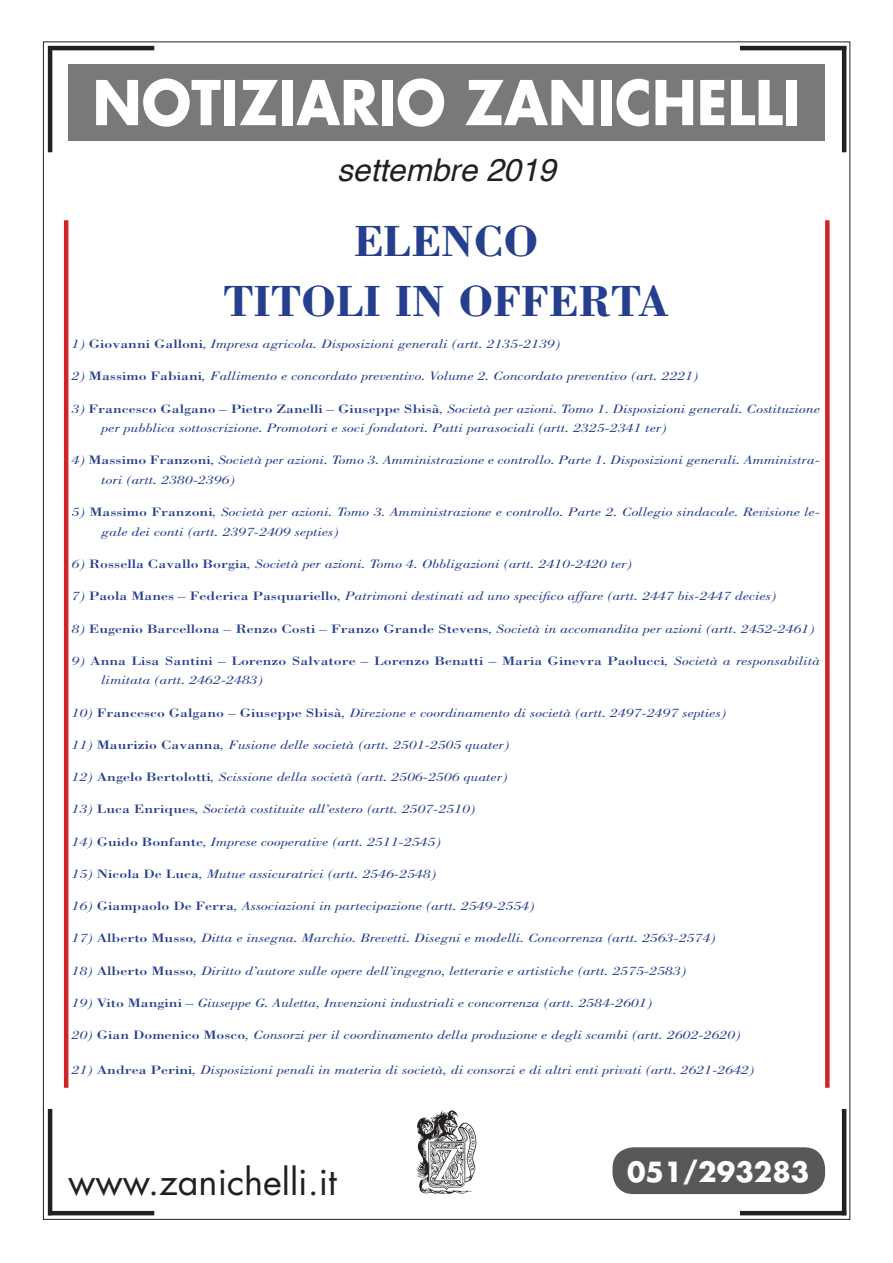
<style>
.page{position:relative;width:893px;height:1263px;background:#fff}
.page>*{position:absolute;margin:0;border:0;box-sizing:border-box;transform-origin:0 0}
.t1{font:700 60px "Futura";color:#fff;scale:.93 1}
.t2{font:700 45px "Bodoni";color:#253f8e}
.t3{font:36px "Futura";color:#231f20}
.t4{font:italic 31.5px "Helvetica";color:#231f20}
.t5{font:700 27px "Futura";color:#fff}
.RIENTRANZA{font:italic 12.6px/19.5px "Bodoni";color:#253f8e;scale:1.25 1}
.RIENTRANZA-2{font:12.6px/19.5px "Bodoni";color:#253f8e;scale:1.25 1}
.s1{font-style:normal}
.s2{font-style:italic}
</style>
<div class="page">
<hr style="left:48px;top:46px;width:4px;height:106px;background:#231f20">
<hr style="left:842px;top:1109px;width:4px;height:106px;background:#231f20">
<hr style="left:48px;top:1211px;width:106px;height:4px;background:#231f20">
<hr style="left:740px;top:46px;width:106px;height:4px;background:#231f20">
<hr style="left:48px;top:46px;width:106px;height:4px;background:#231f20">
<hr style="left:740px;top:1211px;width:106px;height:4px;background:#231f20">
<hr style="left:48px;top:1109px;width:4px;height:106px;background:#231f20">
<hr style="left:842px;top:46px;width:4px;height:106px;background:#231f20">
<img style="left:416px;top:1110px;width:61px;height:84px">
<hr style="left:64px;top:220px;width:4px;height:868px;background:#d1232a">
<div style="left:825px;top:220px;width:5px;height:868px;background:#d1232a"></div>
<div style="left:68px;top:64px;width:757px;height:76px;background:#7b7879"></div>
<div style="left:612px;top:1147px;width:213px;height:47px;background:#5a5757;border-radius:21px"></div>
<h1 class="t1" style="left:93px;top:61px;width:763px">NOTIZIARIO ZANICHELLI</h1>
<p class="t4" style="left:337px;top:145px;width:220px">settembre 2019</p>
<p class="t2" style="left:353px;top:213px;width:187px">ELENCO</p>
<p class="t2" style="left:223px;top:273px;width:447px">TITOLI IN OFFERTA</p>
<p class="RIENTRANZA" style="left:72px;top:334px;width:392px">1) <span class="s1">Giovanni Galloni</span>, Impresa agricola. Disposizioni generali (artt. 2135-2139)</p>
<p class="RIENTRANZA" style="left:72px;top:367px;width:503px">2) <span class="s1">Massimo Fabiani</span>, Fallimento e concordato preventivo. Volume 2. Concordato preventivo (art. 2221)</p>
<p class="RIENTRANZA" style="left:102px;top:399px;width:576px;text-indent:-30px">3) <span class="s1">Francesco Galgano</span> – <span class="s1">Pietro Zanelli</span> – <span class="s1">Giuseppe Sbisà</span>, Società per azioni. Tomo 1. Disposizioni generali. Costituzione per pubblica sottoscrizione. Promotori e soci fondatori. Patti parasociali (artt. 2325-2341 ter)</p>
<p class="RIENTRANZA" style="left:102px;top:451px;width:576px;text-indent:-30px">4) <span class="s1">Massimo Franzoni</span>, Società per azioni. Tomo 3. Amministrazione e controllo. Parte 1. Disposizioni generali. Amministra&shy;tori (artt. 2380-2396)</p>
<p class="RIENTRANZA" style="left:102px;top:502px;width:576px;text-indent:-30px">5) <span class="s1">Massimo Franzoni</span>, Società per azioni. Tomo 3. Amministrazione e controllo. Parte 2. Collegio sindacale. Revisione le&shy;gale dei conti (artt. 2397-2409 septies)</p>
<p class="RIENTRANZA" style="left:72px;top:554px;width:450px">6) <span class="s1">Rossella Cavallo Borgia</span>, Società per azioni. Tomo 4. Obbligazioni (artt. 2410-2420 ter)</p>
<p class="RIENTRANZA" style="left:72px;top:586px;width:565px">7) <span class="s1">Paola Manes</span> – <span class="s1">Federica Pasquariello</span>, Patrimoni destinati ad uno specifico affare (artt. 2447 bis-2447 decies)</p>
<p class="RIENTRANZA" style="left:72px;top:619px;width:596px">8) <span class="s1">Eugenio Barcellona</span> – <span class="s1">Renzo Costi</span> – <span class="s1">Franzo Grande Stevens</span>, Società in accomandita per azioni (artt. 2452-2461)</p>
<p class="RIENTRANZA-2" style="left:102px;top:651px;width:576px;text-indent:-30px"><span class="s2">9)</span> Anna Lisa Santini <span class="s2">–</span> Lorenzo Salvatore <span class="s2">–</span> Lorenzo Benatti <span class="s2">–</span> Maria Ginevra Paolucci<span class="s2">, Società a responsabilità limitata (artt. 2462-2483)</span></p>
<p class="RIENTRANZA" style="left:72px;top:703px;width:525px">10) <span class="s1">Francesco Galgano</span> – <span class="s1">Giuseppe Sbisà</span>, Direzione e coordinamento di società (artt. 2497-2497 septies)</p>
<p class="RIENTRANZA" style="left:72px;top:735px;width:351px">11) <span class="s1">Maurizio Cavanna</span>, Fusione delle società (artt. 2501-2505 quater)</p>
<p class="RIENTRANZA" style="left:72px;top:767px;width:350px">12) <span class="s1">Angelo Bertolotti</span>, Scissione della società (artt. 2506-2506 quater)</p>
<p class="RIENTRANZA" style="left:72px;top:799px;width:324px">13) <span class="s1">Luca Enriques</span>, Società costituite all’estero (artt. 2507-2510)</p>
<p class="RIENTRANZA" style="left:72px;top:832px;width:297px">14) <span class="s1">Guido Bonfante</span>, Imprese cooperative (artt. 2511-2545)</p>
<p class="RIENTRANZA" style="left:72px;top:864px;width:293px">15) <span class="s1">Nicola De Luca</span>, Mutue assicuratrici (artt. 2546-2548)</p>
<p class="RIENTRANZA" style="left:72px;top:896px;width:372px">16) <span class="s1">Giampaolo De Ferra</span>, Associazioni in partecipazione (artt. 2549-2554)</p>
<p class="RIENTRANZA" style="left:72px;top:928px;width:517px">17) <span class="s1">Alberto Musso</span>, Ditta e insegna. Marchio. Brevetti. Disegni e modelli. Concorrenza (artt. 2563-2574)</p>
<p class="RIENTRANZA" style="left:72px;top:961px;width:493px">18) <span class="s1">Alberto Musso</span>, Diritto d’autore sulle opere dell’ingegno, letterarie e artistiche (artt. 2575-2583)</p>
<p class="RIENTRANZA" style="left:72px;top:993px;width:466px">19) <span class="s1">Vito Mangini</span> – Giuseppe G. Auletta, Invenzioni industriali e concorrenza (artt. 2584-2601)</p>
<p class="RIENTRANZA" style="left:72px;top:1025px;width:536px">20) <span class="s1">Gian Domenico Mosco</span>, Consorzi per il coordinamento della produzione e degli scambi (artt. 2602-2620)</p>
<p class="RIENTRANZA" style="left:72px;top:1060px;width:547px">21) <span class="s1">Andrea Perini</span>, Disposizioni penali in materia di società, di consorzi e di altri enti privati (artt. 2621-2642)</p>
<p class="t3" style="left:68px;top:1157px;width:270px">www.zanichelli.it</p>
<h3 class="t5" style="left:627px;top:1153px;width:184px">051/293283</h3>
</div>
